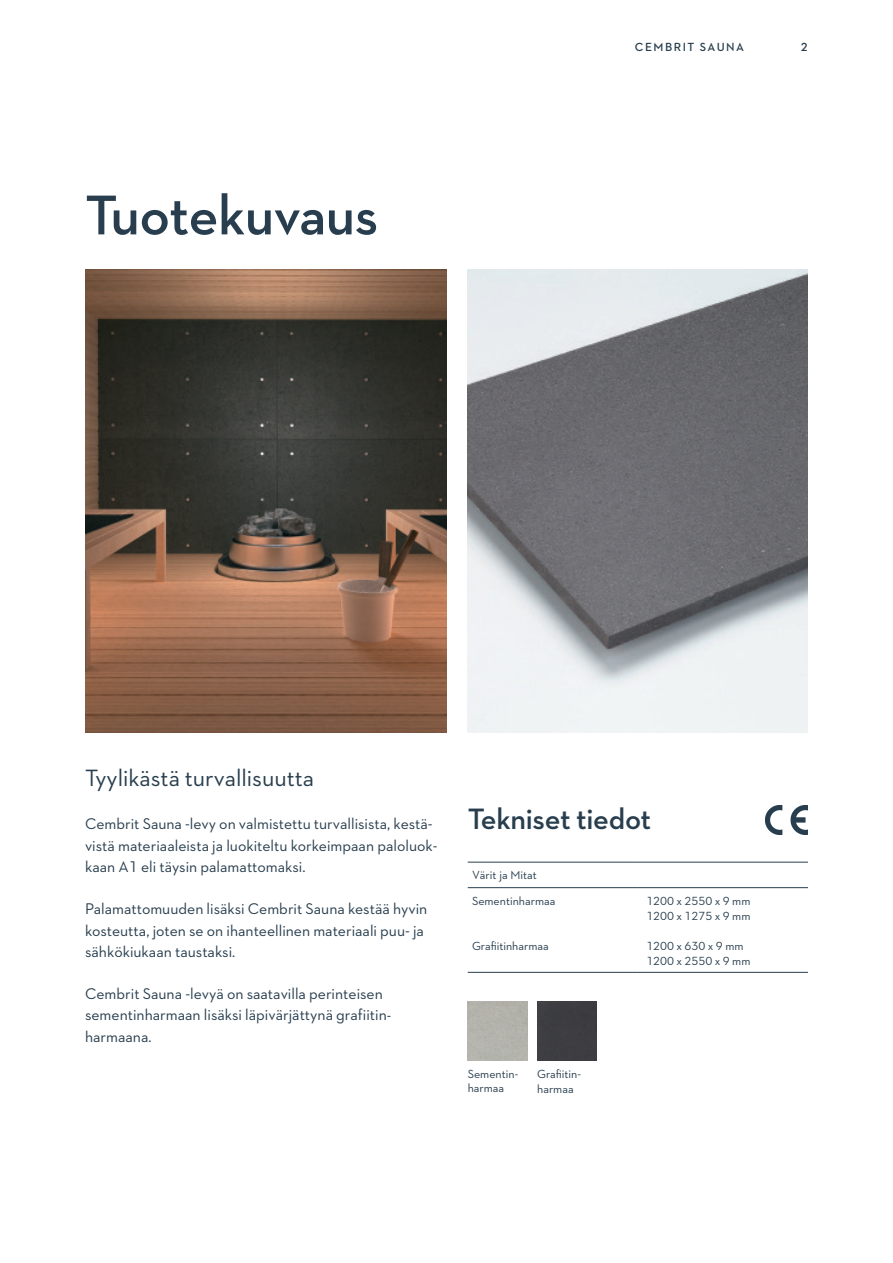
<style>
.page{position:relative;width:893px;height:1263px;background:#fff}
.page>*{position:absolute;margin:0;border:0;box-sizing:border-box;transform-origin:0 0}
.t1{font:600 57px "Neutraface 2 Text";letter-spacing:-.015em;color:#283e4e}
.Cembrit_Headline_Sma{font:600 30px "Neutraface 2 Text";letter-spacing:-.01em;color:#283e4e}
.Cembrit_Body{font:24px "Neutraface 2 Text";color:#283e4e}
.Cembrit_Body-2{font:15.75px/21.3px "Neutraface 2 Text";color:#283e4e}
.Cembrit_Small_Info{font:12px/13.5px "Neutraface 2 Text";color:#283e4e}
.t2{font:600 12px "Neutraface 2 Text";letter-spacing:.125em;color:#283e4e}
</style>
<div class="page">
<img style="left:468px;top:269px;width:340px;height:463px">
<img style="left:85px;top:269px;width:361px;height:463px">
<img style="left:765px;top:805px;width:43px;height:30px">
<svg style="left:468px;top:888px;width:170px;height:84px"></svg>
<hr style="left:468px;top:862px;width:170px;height:1px;background:#283e4e">
<hr style="left:468px;top:887px;width:170px;height:1px;background:#283e4e">
<hr style="left:468px;top:972px;width:170px;height:1px;background:#283e4e">
<hr style="left:638px;top:862px;width:170px;height:1px;background:#283e4e">
<hr style="left:638px;top:887px;width:170px;height:1px;background:#283e4e">
<hr style="left:638px;top:972px;width:170px;height:1px;background:#283e4e">
<div style="left:537px;top:1001px;width:60px;height:59px;background:#3d3d41"></div>
<p class="t1" style="left:85px;top:179px;width:295px">Tuotekuvaus</p>
<p class="t2" style="left:635px;top:39px;width:111px">CEMBRIT SAUNA</p>
<p class="t2" style="left:801px;top:39px;width:8px">2</p>
<p class="Cembrit_Body" style="left:85px;top:763px;width:231px">Tyylikästä turvallisuutta</p>
<p class="Cembrit_Body-2" style="left:85px;top:813px;width:354px">Cembrit Sauna -levy on valmistettu turvallisista, kestä&shy;vistä materiaaleista ja luokiteltu korkeimpaan paloluok&shy;kaan A1 eli täysin palamattomaksi.</p>
<p class="Cembrit_Body-2" style="left:85px;top:898px;width:344px">Palamattomuuden lisäksi Cembrit Sauna kestää hyvin kosteutta, joten se on ihanteellinen materiaali puu- ja sähkökiukaan taustaksi.</p>
<p class="Cembrit_Body-2" style="left:85px;top:983px;width:308px">Cembrit Sauna -levyä on saatavilla perinteisen sementinharmaan lisäksi läpivärjättynä grafiitin&shy;harmaana.</p>
<p class="Cembrit_Headline_Sma" style="left:468px;top:800px;width:185px">Tekniset tiedot</p>
<p class="Cembrit_Small_Info" style="left:472px;top:868px;width:66px">Värit ja Mitat</p>
<p class="Cembrit_Small_Info" style="left:472px;top:894px;width:85px">Sementinharmaa</p>
<p class="Cembrit_Small_Info" style="left:472px;top:939px;width:78px">Grafiitinharmaa</p>
<p class="Cembrit_Small_Info" style="left:468px;top:1067px;width:52px">Sementin&shy;harmaa</p>
<p class="Cembrit_Small_Info" style="left:537px;top:1066px;width:45px;line-height:15px">Grafiitin&shy;harmaa</p>
<p class="Cembrit_Small_Info" style="left:646px;top:894px;width:106px">1200 x 2550 x 9 mm</p>
<p class="Cembrit_Small_Info" style="left:646px;top:909px;width:106px">1200 x 1275 x 9 mm</p>
<p class="Cembrit_Small_Info" style="left:646px;top:939px;width:99px">1200 x 630 x 9 mm</p>
<p class="Cembrit_Small_Info" style="left:646px;top:954px;width:106px">1200 x 2550 x 9 mm</p>
</div>
